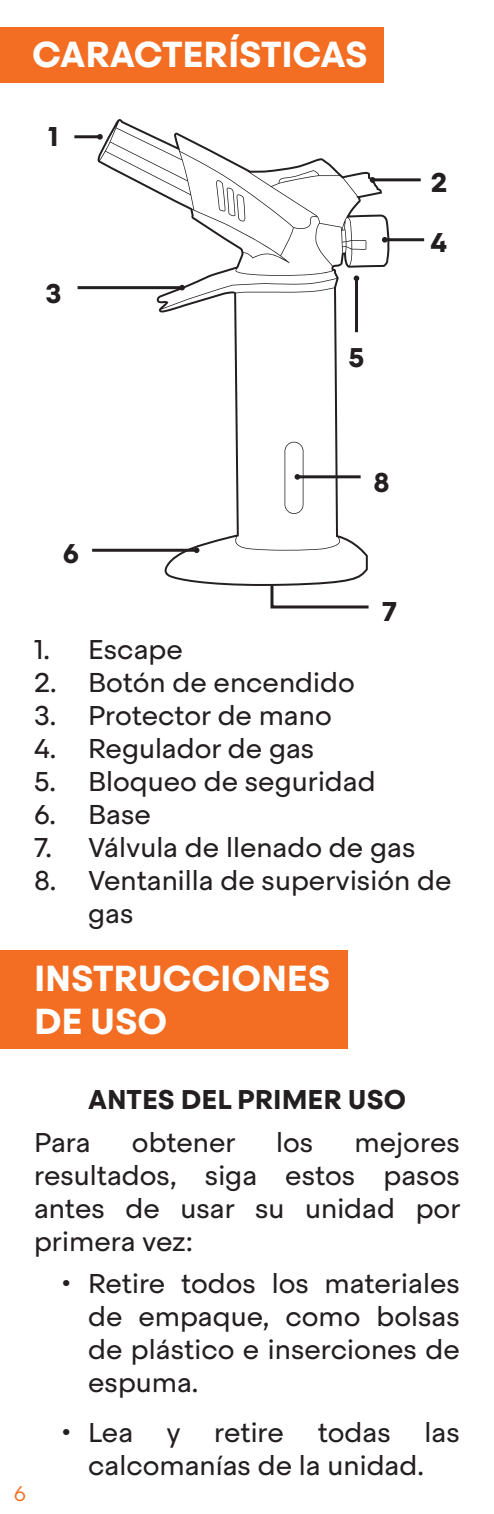
<style>
.page{position:relative;width:494px;height:1514px;background:#fff}
.page>*{position:absolute;margin:0;border:0;box-sizing:border-box;transform-origin:0 0}
.t1{font:700 36px/43.2px "Steradian";letter-spacing:-.005em;color:#fff}
.t2{font:27px/33px "Steradian";color:#231f20;text-align:justify}
.t3{font:700 27px "Steradian";color:#231f20}
.t4{font:300 21px "Steradian";color:#f36e23}
</style>
<div class="page">
<hr style="left:493px;top:631px;width:1px;height:126px;background:#231f20">
<div style="left:0;top:28px;width:383px;height:55px;background:#f36e23"></div>
<div style="left:0;top:950px;width:347px;height:99px;background:#f36e23"></div>
<hr style="left:74px;top:135px;width:26px;height:3px;background:#231f20">
<hr style="left:77px;top:286px;width:105px;height:3px;background:#231f20">
<hr style="left:92px;top:549px;width:104px;height:3px;background:#231f20">
<svg style="left:96px;top:119px;width:293px;height:467px"></svg>
<svg style="left:216px;top:180px;width:29px;height:41px"></svg>
<hr style="left:384px;top:238px;width:39px;height:3px;background:#231f20">
<svg style="left:381px;top:237px;width:6px;height:6px"></svg>
<hr style="left:372px;top:178px;width:48px;height:3px;background:#231f20">
<svg style="left:369px;top:177px;width:6px;height:6px"></svg>
<hr style="left:354px;top:278px;width:3px;height:54px;background:#231f20">
<svg style="left:353px;top:275px;width:6px;height:6px"></svg>
<svg style="left:269px;top:583px;width:102px;height:26px"></svg>
<hr style="left:297px;top:475px;width:63px;height:3px;background:#231f20">
<svg style="left:284px;top:442px;width:19px;height:72px"></svg>
<h1 class="t1" style="left:32px;top:33px;width:336px">CARACTERÍSTICAS</h1>
<p class="t3" style="left:48px;top:120px;width:12px">1</p>
<p class="t3" style="left:45px;top:276px;width:18px">3</p>
<p class="t3" style="left:348px;top:341px;width:18px">5</p>
<p class="t3" style="left:430px;top:166px;width:18px">2</p>
<p class="t3" style="left:430px;top:225px;width:18px">4</p>
<p class="t3" style="left:63px;top:537px;width:18px">6</p>
<p class="t3" style="left:373px;top:465px;width:18px">8</p>
<p class="t3" style="left:382px;top:594px;width:16px">7</p>
<p class="t2" style="left:34px;top:633px;width:150px">1. Escape</p>
<p class="t2" style="left:34px;top:666px;width:322px">2. Botón de encendido</p>
<p class="t2" style="left:34px;top:699px;width:299px">3. Protector de mano</p>
<p class="t2" style="left:34px;top:732px;width:281px">4. Regulador de gas</p>
<p class="t2" style="left:34px;top:764px;width:343px">5. Bloqueo de seguridad</p>
<p class="t2" style="left:34px;top:797px;width:118px">6. Base</p>
<p class="t2" style="left:34px;top:830px;width:382px">7. Válvula de llenado de gas</p>
<p class="t2" style="left:88px;top:863px;width:364px;text-indent:-54px">8. Ventanilla de supervisión de gas</p>
<h1 class="t1" style="left:34px;top:957px;width:297px">INSTRUCCIONES<br>DE USO</h1>
<p class="t4" style="left:14px;top:1481px;width:14px">6</p>
<p class="t3" style="left:88px;top:1083px;width:319px">ANTES DEL PRIMER USO</p>
<p class="t2" style="left:34px;top:1125px;width:58px">Para</p>
<p class="t2" style="left:132px;top:1125px;width:105px">obtener</p>
<p class="t2" style="left:276px;top:1125px;width:39px">los</p>
<p class="t2" style="left:34px;top:1125px;width:427px;text-indent:320px">mejores resultados, siga estos pasos antes de usar su unidad por primera vez:</p>
<p class="t2" style="left:88px;top:1267px;width:373px;text-indent:-27px">• Retire todos los materiales de empaque, como bolsas de plástico e inserciones de espuma.</p>
<p class="t2" style="left:61px;top:1416px;width:224px">• Lea y retire</p>
<p class="t2" style="left:317px;top:1416px;width:74px">todas</p>
<p class="t2" style="left:424px;top:1416px;width:37px">las</p>
<p class="t2" style="left:88px;top:1449px;width:337px">calcomanías de la unidad.</p>
</div>
